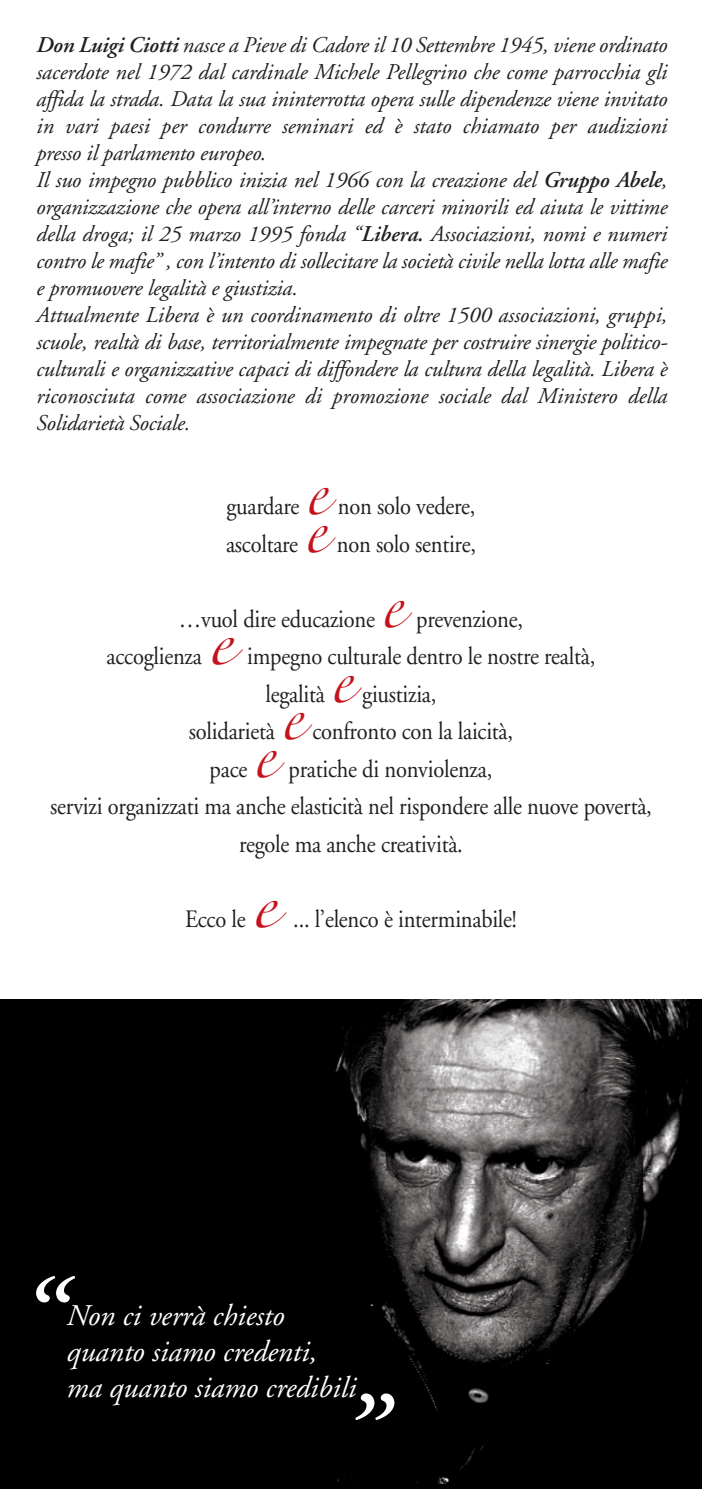
<style>
.page{position:relative;width:702px;height:1489px;background:#fff}
.page>*{position:absolute;margin:0;border:0;box-sizing:border-box;transform-origin:0 0}
.t1{font:italic 123.25px "Adobe Garamond";color:#fff}
.t2{font:italic 30px/36px "Adobe Garamond";color:#fff}
.t3{font:25px/37.5px "Adobe Garamond";letter-spacing:-.01em;color:#231f20;scale:.9 1}
.t4{font:italic 22.5px/27px "Adobe Garamond";letter-spacing:-.01em;color:#231f20}
.s1{font-weight:600}
.s2{font-family:"Zapfino";font-size:47.5px;color:#c6131b}
</style>
<div class="page">
<img style="left:0;top:999px;width:702px;height:489px">
<p class="t4" style="left:35px;top:33px;width:633px"><span class="s1">Don Luigi Ciotti</span> nasce a Pieve di Cadore il 10 Settembre 1945, viene ordinato sacerdote nel 1972 dal cardinale Michele Pellegrino che come parrocchia gli affida la strada. Data la sua ininterrotta opera sulle dipendenze viene invitato in vari paesi per condurre seminari ed è stato chiamato per audizioni presso il parlamento europeo.<br>Il suo impegno pubblico inizia nel 1966 con la creazione del <span class="s1">Gruppo Abele</span>, organizzazione che opera all’interno delle carceri minorili ed aiuta le vittime della droga; il 25 marzo 1995 fonda “<span class="s1">Libera.</span> Associazioni, nomi e numeri contro le mafie” , con l’intento di sollecitare la società civile nella lotta alle mafie e promuovere legalità e giustizia.<br>Attualmente Libera è un coordinamento di oltre 1500 associazioni, gruppi, scuole, realtà di base, territorialmente impegnate per costruire sinergie politico&shy;culturali e organizzative capaci di diffondere la cultura della legalità. Libera è riconosciuta come associazione di promozione sociale dal Ministero della Solidarietà Sociale.</p>
<p class="t3" style="left:226px;top:489px;width:279px">guardare <span class="s2">e</span> non solo vedere, ascoltare <span class="s2">e</span> non solo sentire,</p>
<p class="t3" style="left:50px;top:602px;width:670px;text-align:center">…vuol dire educazione <span class="s2">e</span> prevenzione,<br>accoglienza <span class="s2">e</span> impegno culturale dentro le nostre realtà,<br>legalità <span class="s2">e</span> giustizia,<br>solidarietà <span class="s2">e</span> confronto con la laicità,<br>pace <span class="s2">e</span> pratiche di nonviolenza,<br>servizi organizzati ma anche elasticità nel rispondere alle nuove povertà, regole ma anche creatività.</p>
<p class="t3" style="left:185px;top:902px;width:370px">Ecco le <span class="s2">e</span> ... l’elenco è interminabile!</p>
<h1 class="t1" style="left:10px;top:1273px;width:48px">“</h1>
<h2 class="t2" style="left:65px;top:1300px;width:291px">Non ci verrà chiesto quanto siamo credenti, ma quanto siamo credibili</h2>
<h1 class="t1" style="left:420px;top:1422px;width:48px;rotate:-180deg">“</h1>
</div>
